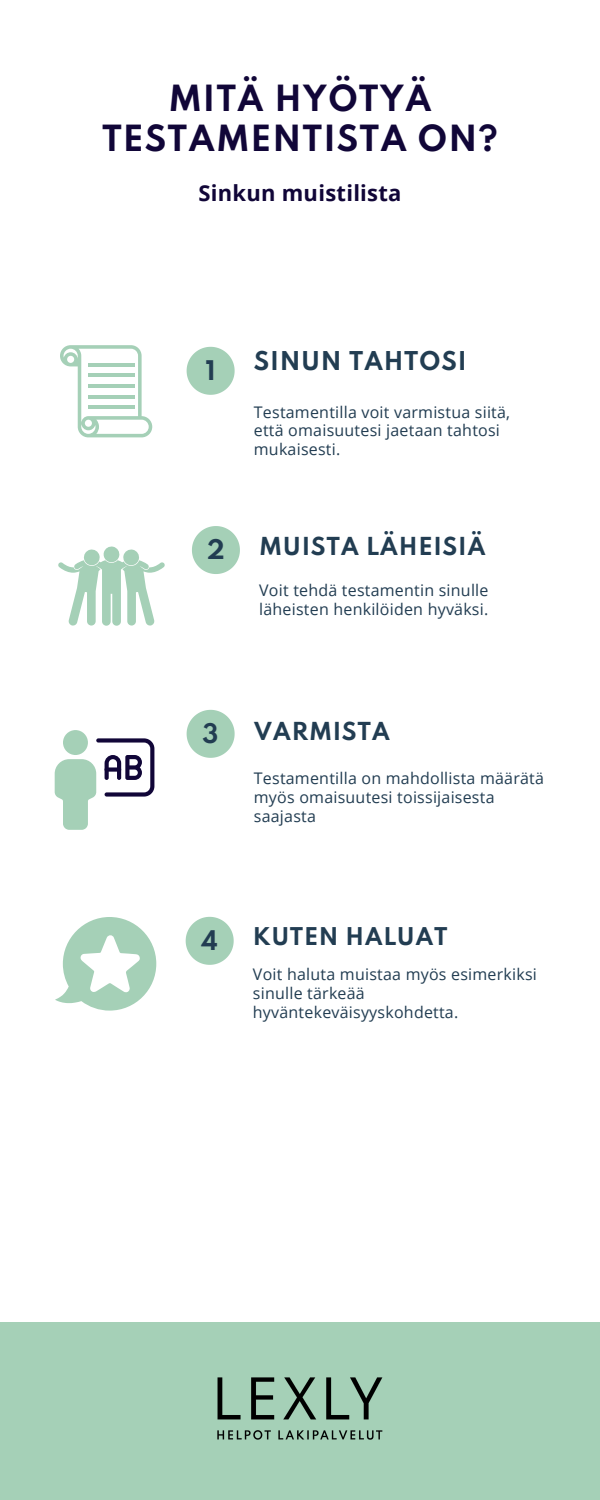
<style>
.page{position:relative;width:600px;height:1500px;background:#fff}
.page>*{position:absolute;margin:0;border:0;box-sizing:border-box;transform-origin:0 0}
.t1{font:700 32px/39.8px "Spartan";letter-spacing:.03em;color:#110638;text-align:center}
.t2{font:700 24px "Spartan";color:#223d52}
.t3{font:700 23px "Spartan";letter-spacing:.03em;color:#223d52}
.t4{font:700 22px "Spartan";letter-spacing:.03em;color:#223d52}
.t5{font:700 22px "Open Sans";letter-spacing:.01em;color:#110638}
.t6{font:700 21.7px "Spartan";letter-spacing:.03em;color:#223d52}
.t7{font:16px/18.8px "Open Sans";letter-spacing:.015em;color:#223d52}
</style>
<div class="page">
<svg style="left:187px;top:347px;width:48px;height:48px"></svg>
<svg style="left:187px;top:710px;width:48px;height:48px"></svg>
<svg style="left:192px;top:526px;width:48px;height:48px"></svg>
<svg style="left:60px;top:345px;width:92px;height:92px"></svg>
<hr style="left:88px;top:363px;width:47px;height:3px;background:#a5d0b7">
<hr style="left:88px;top:374px;width:47px;height:3px;background:#a5d0b7">
<hr style="left:88px;top:384px;width:47px;height:4px;background:#a5d0b7">
<hr style="left:88px;top:395px;width:47px;height:3px;background:#a5d0b7">
<hr style="left:88px;top:405px;width:47px;height:4px;background:#a5d0b7">
<svg style="left:58px;top:546px;width:107px;height:80px"></svg>
<div style="left:63px;top:730px;width:25px;height:25px;background:#a5d0b7;border-radius:50%"></div>
<svg style="left:55px;top:738px;width:99px;height:92px"></svg>
<svg style="left:55px;top:917px;width:101px;height:94px"></svg>
<svg style="left:186px;top:917px;width:48px;height:48px"></svg>
<div style="left:0;top:1322px;width:600px;height:178px;background:#a5d0b7"></div>
<img style="left:217px;top:1377px;width:166px;height:63px">
<p class="t1" style="left:102px;top:82px;width:397px">MITÄ HYÖTYÄ<br>TESTAMENTISTA ON?</p>
<p class="t5" style="left:198px;top:177px;width:205px">Sinkun muistilista</p>
<p class="t2" style="left:206px;top:359px;width:12px">1</p>
<p class="t3" style="left:254px;top:350px;width:214px">SINUN TAHTOSI</p>
<p class="t7" style="left:254px;top:402px;width:258px">Testamentilla voit varmistua siitä, että omaisuutesi jaetaan tahtosi mukaisesti.</p>
<p class="t2" style="left:207px;top:539px;width:19px">2</p>
<p class="t4" style="left:259px;top:536px;width:228px">MUISTA LÄHEISIÄ</p>
<p class="t7" style="left:259px;top:580px;width:231px">Voit tehdä testamentin sinulle läheisten henkilöiden hyväksi.</p>
<p class="t2" style="left:203px;top:722px;width:18px">3</p>
<p class="t4" style="left:254px;top:721px;width:138px">VARMISTA</p>
<p class="t7" style="left:254px;top:769px;width:292px">Testamentilla on mahdollista määrätä myös omaisuutesi toissijaisesta saajasta</p>
<p class="t2" style="left:201px;top:929px;width:19px">4</p>
<p class="t6" style="left:253px;top:927px;width:196px">KUTEN HALUAT</p>
<p class="t7" style="left:253px;top:964px;width:286px">Voit haluta muistaa myös esimerkiksi sinulle tärkeää hyväntekeväisyyskohdetta.</p>
</div>
